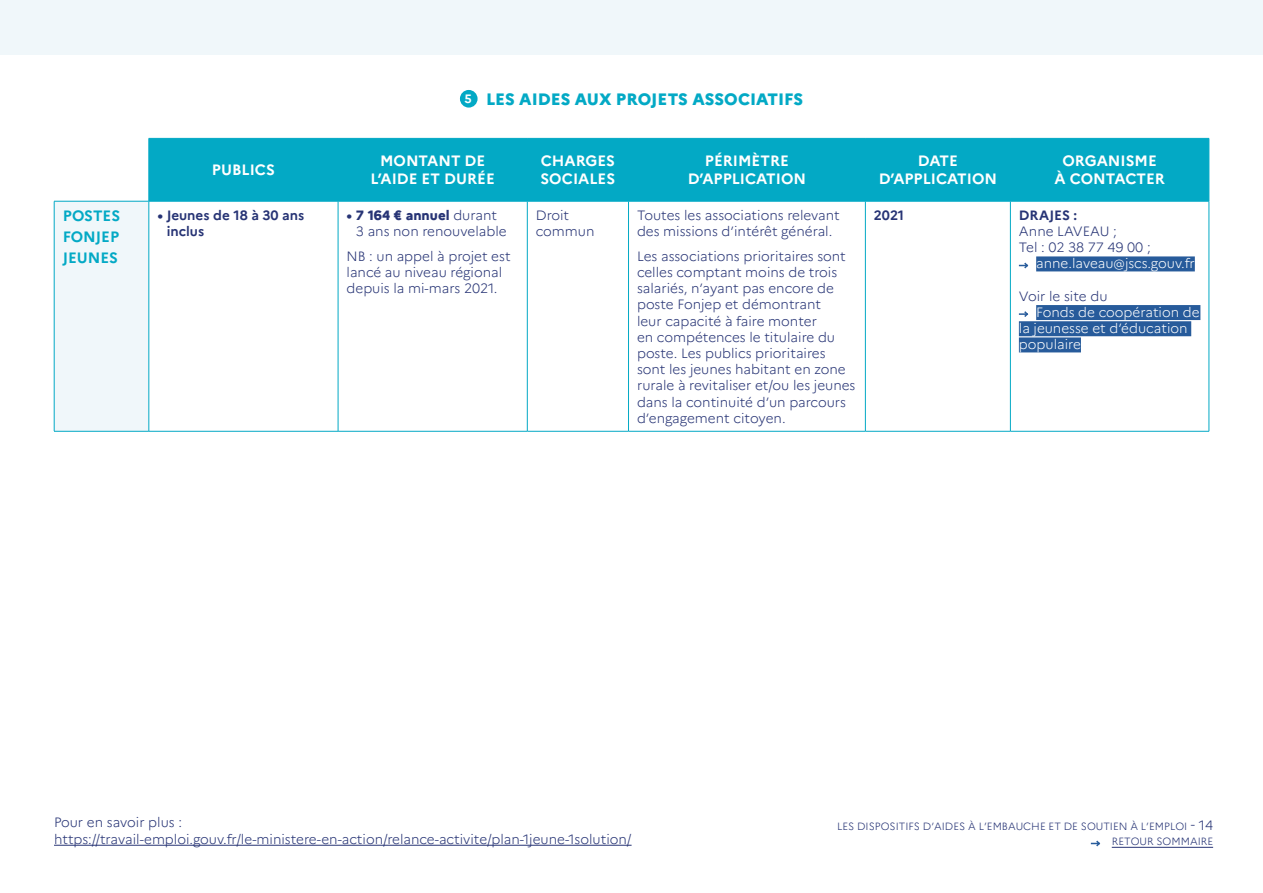
<style>
.page{position:relative;width:1263px;height:893px;background:#fff}
.page>*{position:absolute;margin:0;border:0;box-sizing:border-box;transform-origin:0 0}
.t1{font:800 16.5px "Marianne";color:#03a9c5}
.t2{font:700 15px/18px "Marianne";color:#fff;text-align:center}
.t3{font:700 15px/21px "Marianne";color:#03a9c5;text-align:justify}
.t4{font:300 13.5px/16.2px "Marianne";color:#273475}
.t5{font:300 13.5px/16.2px "Marianne";color:#fff}
.t6{font:700 13.5px/16.2px "Marianne";color:#273475}
.t7{font:300 10.5px/15px "Marianne";color:#273475;text-align:right}
.s1{font-weight:700}
.s2{font-weight:800}
.s3{font-size:13.5px}
</style>
<div class="page">
<hr style="left:54px;top:845px;width:578px;height:1px;background:#273475">
<svg style="left:1091px;top:840px;width:10px;height:7px"></svg>
<hr style="left:1112px;top:847px;width:101px;height:1px;background:#273475">
<div style="left:0;top:0;width:1263px;height:54px;background:#f0f7fa"></div>
<div style="left:150px;top:139px;width:1059px;height:62px;background:#03a9c5"></div>
<div style="left:54px;top:201px;width:95px;height:230px;background:#f0f7fa"></div>
<hr style="left:54px;top:201px;width:95px;height:1px;background:#03a9c5">
<hr style="left:149px;top:139px;width:1px;height:62px;background:#03a9c5">
<hr style="left:149px;top:138px;width:189px;height:1px;background:#03a9c5">
<hr style="left:149px;top:201px;width:189px;height:1px;background:#03a9c5">
<hr style="left:338px;top:139px;width:1px;height:62px;background:#03a9c5">
<hr style="left:338px;top:138px;width:189px;height:1px;background:#03a9c5">
<hr style="left:338px;top:201px;width:189px;height:1px;background:#03a9c5">
<hr style="left:527px;top:139px;width:1px;height:62px;background:#03a9c5">
<hr style="left:527px;top:138px;width:101px;height:1px;background:#03a9c5">
<hr style="left:527px;top:201px;width:101px;height:1px;background:#03a9c5">
<hr style="left:628px;top:139px;width:1px;height:62px;background:#03a9c5">
<hr style="left:628px;top:138px;width:237px;height:1px;background:#03a9c5">
<hr style="left:865px;top:138px;width:145px;height:1px;background:#03a9c5">
<hr style="left:1010px;top:138px;width:199px;height:1px;background:#03a9c5">
<hr style="left:865px;top:139px;width:1px;height:62px;background:#03a9c5">
<hr style="left:1010px;top:139px;width:1px;height:62px;background:#03a9c5">
<hr style="left:1209px;top:139px;width:1px;height:62px;background:#03a9c5">
<hr style="left:628px;top:201px;width:237px;height:1px;background:#03a9c5">
<hr style="left:865px;top:201px;width:145px;height:1px;background:#03a9c5">
<hr style="left:1010px;top:201px;width:199px;height:1px;background:#03a9c5">
<hr style="left:54px;top:201px;width:1px;height:230px;background:#03a9c5">
<hr style="left:149px;top:201px;width:1px;height:230px;background:#03a9c5">
<hr style="left:338px;top:201px;width:1px;height:230px;background:#03a9c5">
<hr style="left:527px;top:201px;width:1px;height:230px;background:#03a9c5">
<hr style="left:628px;top:201px;width:1px;height:230px;background:#03a9c5">
<hr style="left:865px;top:201px;width:1px;height:230px;background:#03a9c5">
<hr style="left:1010px;top:201px;width:1px;height:230px;background:#03a9c5">
<hr style="left:1209px;top:201px;width:1px;height:230px;background:#03a9c5">
<hr style="left:54px;top:431px;width:95px;height:1px;background:#03a9c5">
<hr style="left:149px;top:431px;width:189px;height:1px;background:#03a9c5">
<hr style="left:338px;top:431px;width:189px;height:1px;background:#03a9c5">
<hr style="left:527px;top:431px;width:101px;height:1px;background:#03a9c5">
<hr style="left:628px;top:431px;width:237px;height:1px;background:#03a9c5">
<hr style="left:865px;top:431px;width:145px;height:1px;background:#03a9c5">
<hr style="left:1010px;top:431px;width:199px;height:1px;background:#03a9c5">
<div style="left:1036px;top:256px;width:159px;height:15px;background:#275b9b"></div>
<div style="left:1036px;top:305px;width:164px;height:15px;background:#275b9b"></div>
<div style="left:1019px;top:321px;width:172px;height:15px;background:#275b9b"></div>
<div style="left:1019px;top:337px;width:62px;height:15px;background:#275b9b"></div>
<svg style="left:1019px;top:262px;width:10px;height:7px"></svg>
<svg style="left:1019px;top:311px;width:10px;height:6px"></svg>
<div style="left:460px;top:90px;width:18px;height:18px;background:#03a9c5;border-radius:50%"></div>
<p class="t1" style="left:464px;top:90px;width:340px"><sup>5</sup> LES AIDES AUX PROJETS ASSOCIATIFS</p>
<p class="t2" style="left:212px;top:161px;width:64px">PUBLICS</p>
<p class="t2" style="left:371px;top:152px;width:126px">MONTANT DE<br>L’AIDE ET DURÉE</p>
<p class="t2" style="left:541px;top:152px;width:76px;text-align:left">CHARGES<br>SOCIALES</p>
<p class="t2" style="left:688px;top:152px;width:120px">PÉRIMÈTRE<br>D’APPLICATION</p>
<p class="t2" style="left:879px;top:152px;width:120px">DATE<br>D’APPLICATION</p>
<p class="t2" style="left:1054px;top:152px;width:112px">ORGANISME<br>À CONTACTER</p>
<p class="t3" style="left:63px;top:205px;width:59px">POSTES FONJEP JEUNES</p>
<p class="t6" style="left:167px;top:207px;width:139px;text-indent:-9px">• Jeunes de 18 à 30 ans inclus</p>
<p class="t4" style="left:356px;top:207px;width:152px;text-indent:-9px"><span class="s1">•</span> <span class="s2">7 164 € annuel</span> durant<br>3 ans non renouvelable</p>
<p class="t4" style="left:347px;top:248px;width:166px">NB : un appel à projet est lancé au niveau régional depuis la mi-mars 2021.</p>
<p class="t4" style="left:536px;top:207px;width:60px">Droit commun</p>
<p class="t4" style="left:637px;top:207px;width:204px">Toutes les associations relevant des missions d’intérêt général.</p>
<p class="t4" style="left:637px;top:248px;width:220px">Les associations prioritaires sont celles comptant moins de trois salariés, n’ayant pas encore de poste Fonjep et démontrant<br>leur capacité à faire monter<br>en compétences le titulaire du poste. Les publics prioritaires sont les jeunes habitant en zone rurale à revitaliser et/ou les jeunes dans la continuité d’un parcours d’engagement citoyen.</p>
<p class="t6" style="left:874px;top:207px;width:32px">2021</p>
<p class="t6" style="left:1019px;top:207px;width:60px">DRAJES :</p>
<p class="t4" style="left:1019px;top:223px;width:133px">Anne LAVEAU ;<br>Tel : 02 38 77 49 00 ;</p>
<p class="t5" style="left:1036px;top:255px;width:160px">anne.laveau@jscs.gouv.fr</p>
<p class="t4" style="left:1019px;top:288px;width:90px">Voir le site du</p>
<p class="t5" style="left:1019px;top:304px;width:182px;text-indent:17px">Fonds de coopération de la jeunesse et d’éducation populaire</p>
<p class="t4" style="left:54px;top:814px;width:579px">Pour en savoir plus : https://travail-emploi.gouv.fr/le-ministere-en-action/relance-activite/plan-1jeune-1solution/</p>
<p class="t7" style="left:837px;top:819px;width:378px">LES DISPOSITIFS D’AIDES À L’EMBAUCHE ET DE SOUTIEN À L’EMPLOI <span class="s3">- 14<br></span>RETOUR SOMMAIRE</p>
</div>
